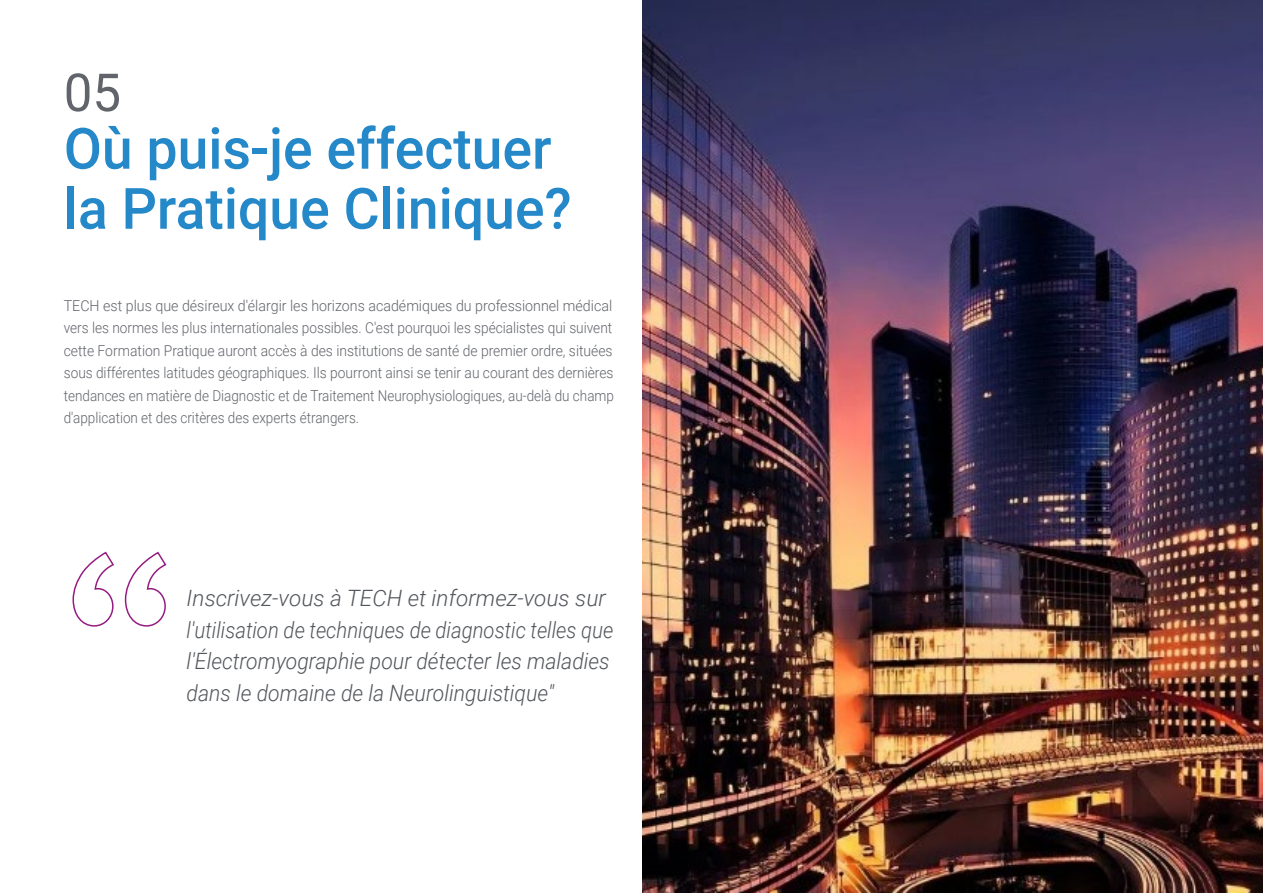
<style>
.page{position:relative;width:1263px;height:893px;background:#fff}
.page>*{position:absolute;margin:0;border:0;box-sizing:border-box;transform-origin:0 0}
.t1{font:500 57px/60px "Roboto";color:#2488c9}
.t2{font:52.5px "Roboto";color:#61646a}
.t3{font:italic 300 22.5px/31.5px "Roboto";color:#52555b}
.t4{font:300 15px/22.5px "Roboto";color:#61646a;scale:.95 1}
</style>
<div class="page">
<svg style="left:72px;top:551px;width:95px;height:76px"></svg>
<img style="left:642px;top:0;width:621px;height:893px">
<h2 class="t2" style="left:64px;top:56px;width:59px">05</h2>
<h1 class="t1" style="left:64px;top:116px;width:509px">Où puis-je effectuer la Pratique Clinique?</h1>
<p class="t4" style="left:64px;top:293px;width:581px">TECH est plus que désireux d'élargir les horizons académiques du professionnel médical vers les normes les plus internationales possibles. C'est pourquoi les spécialistes qui suivent cette Formation Pratique auront accès à des institutions de santé de premier ordre, situées sous différentes latitudes géographiques. Ils pourront ainsi se tenir au courant des dernières tendances en matière de Diagnostic et de Traitement Neurophysiologiques, au-delà du champ d'application et des critères des experts étrangers.</p>
<h3 class="t3" style="left:187px;top:582px;width:428px">Inscrivez-vous à TECH et informez-vous sur l'utilisation de techniques de diagnostic telles que l'Électromyographie pour détecter les maladies dans le domaine de la Neurolinguistique"</h3>
</div>
